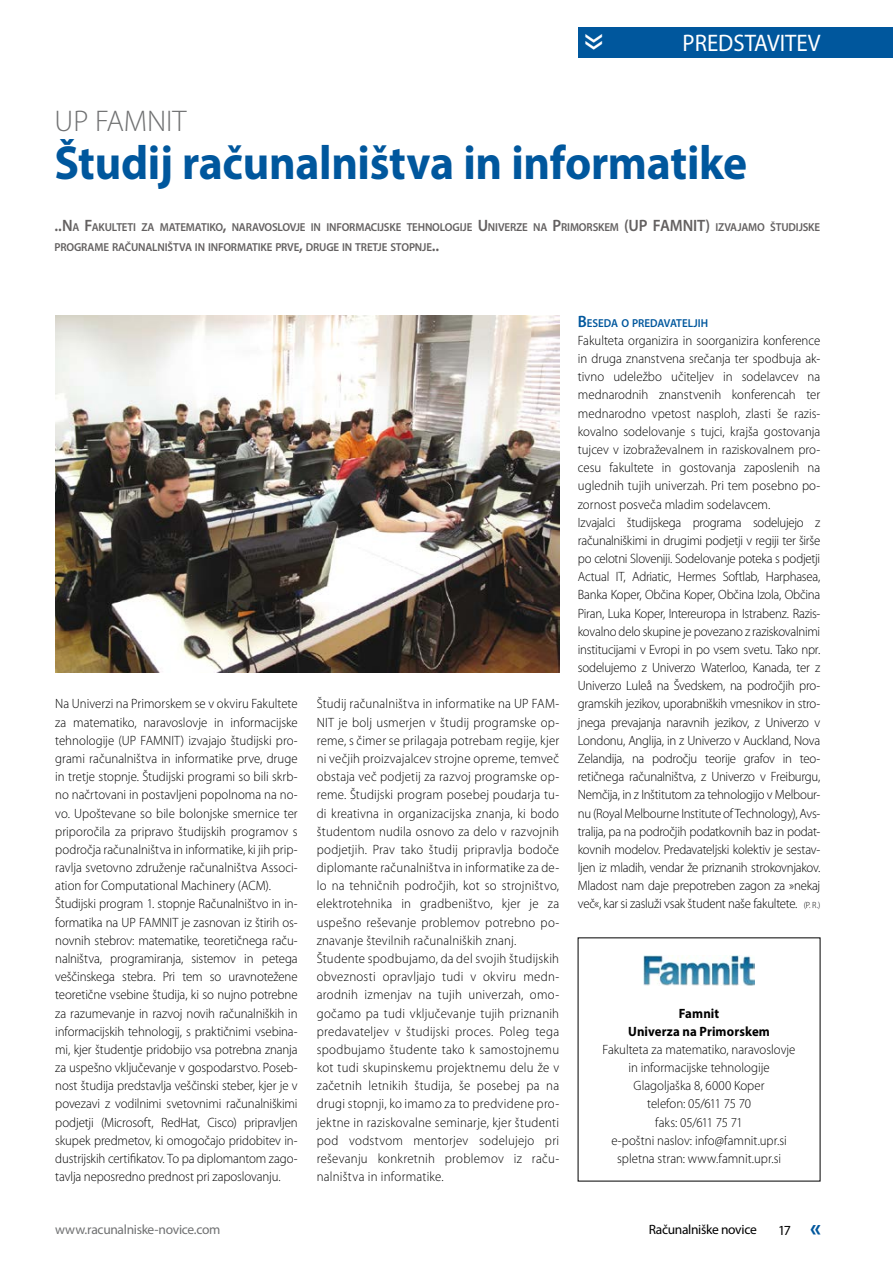
<style>
.page{position:relative;width:893px;height:1263px;background:#fff}
.page>*{position:absolute;margin:0;border:0;box-sizing:border-box;transform-origin:0 0}
.t1{font:700 48px "Myriad Pro";letter-spacing:-.01em;color:#00579d;scale:.95 1}
.t2{font:45px "Myriad Pro";color:#fff;scale:.95 1}
.t3{font:300 30px "Myriad Pro";color:#707172}
.t4{font:700 24.75px "Myriad Pro";color:#00579d;scale:.95 1}
.t5{font:24px "Myriad Pro";color:#fff;scale:.95 1}
.t6{font:13.95px "Myriad Pro";color:#000}
.t7{font:300 13.5px/18.1px "Myriad Pro";letter-spacing:-.005em;color:#000;scale:.95 1}
.t8{font:300 13.5px/18.1px "Myriad Pro";letter-spacing:.02em;color:#000;scale:.95 1}
.t9{font:13.5px "Myriad Pro";letter-spacing:-.025em;color:#707172}
.t10{font:700 13.5px/18.1px "Myriad Pro";letter-spacing:.01em;color:#000;text-align:center;scale:.95 1}
.t11{font:13.5px "Myriad Pro";letter-spacing:-.025em;color:#000}
.t12{font:600 11.55px/19.8px "Myriad Pro";letter-spacing:-.015em;color:#636060;scale:.95 1}
.t13{font:600 11.55px "Myriad Pro";color:#00579d;scale:.95 1}
.s1{font-size:16.5px}
.s2{font-size:9px}
</style>
<div class="page">
<div style="left:578px;top:27px;width:315px;height:31px;background:#00579d"></div>
<img style="left:643px;top:956px;width:112px;height:30px">
<img style="left:55px;top:316px;width:504px;height:356px">
<h2 class="t2" style="left:625px;top:33px;width:20px;rotate:90deg">»</h2>
<h3 class="t5" style="left:683px;top:29px;width:147px">PREDSTAVITEV</h3>
<h3 class="t3" style="left:55px;top:103px;width:133px">UP FAMNIT</h3>
<h1 class="t1" style="left:55px;top:131px;width:730px">Študij računalništva in informatike</h1>
<p class="t12" style="left:55px;top:217px;width:807px"><span class="s1">..N</span>A <span class="s1">F</span>AKULTETI ZA MATEMATIKO<span class="s1">,</span> NARAVOSLOVJE IN INFORMACIJSKE TEHNOLOGIJE <span class="s1">U</span> NIVERZE NA <span class="s1">P</span>RIMORSKEM <span class="s1">(UP FAM NIT)</span> IZVAJAMO ŠTUDIJSKE<br>PROGRAME RAČUNALNIŠTVA IN INFORMATIKE PRVE<span class="s1">,</span> DRUGE IN TRETJE STOPNJE<span class="s1">..</span></p>
<p class="t7" style="left:55px;top:695px;width:257px">Na Univerzi na Primorskem se v okviru Fakultete za matematiko, naravoslovje in informacijske tehnologije (UP FAMNIT) izvajajo študijski pro&shy;grami računalništva in informatike prve, druge in tretje stopnje. Študijski programi so bili skrb&shy;no načrtovani in postavljeni popolnoma na no&shy;vo. Upoštevane so bile bolonjske smernice ter priporočila za pripravo študijskih programov s področja računalništva in informatike, ki jih prip&shy;ravlja svetovno združenje računalništva Associ&shy;ation for Computational Machinery (ACM).<br>Študijski program 1. stopnje Računalništvo in in&shy;formatika na UP FAMNIT je zasnovan iz štirih os&shy;novnih stebrov: matematike, teoretičnega raču&shy;nalništva, programiranja, sistemov in petega veščinskega stebra. Pri tem so uravnotežene teoretične vsebine študija, ki so nujno potrebne za razumevanje in razvoj novih računalniških in informacijskih tehnologij, s praktičnimi vsebina&shy;mi, kjer študentje pridobijo vsa potrebna znanja za uspešno vključevanje v gospodarstvo. Poseb&shy;nost študija predstavlja veščinski steber, kjer je v povezavi z vodilnimi svetovnimi računalniškimi podjetji (Microsoft, RedHat, Cisco) pripravljen skupek predmetov, ki omogočajo pridobitev in&shy;dustrijskih certifikatov. To pa diplomantom zago&shy;tavlja neposredno prednost pri zaposlovanju.</p>
<p class="t8" style="left:317px;top:695px;width:257px">Študij računalništva in informatike na UP FAM-NIT je bolj usmerjen v študij programske op&shy;reme, s čimer se prilagaja potrebam regije, kjer ni večjih proizvajalcev strojne opreme, temveč obstaja več podjetij za razvoj programske op&shy;reme. Študijski program posebej poudarja tu&shy;di kreativna in organizacijska znanja, ki bodo študentom nudila osnovo za delo v razvojnih podjetjih. Prav tako študij pripravlja bodoče diplomante računalništva in informatike za de&shy;lo na tehničnih področjih, kot so strojništvo, elektrotehnika in gradbeništvo, kjer je za uspešno reševanje problemov potrebno po&shy;znavanje številnih računalniških znanj.<br>Študente spodbujamo, da del svojih študijskih obveznosti opravljajo tudi v okviru medn&shy;arodnih izmenjav na tujih univerzah, omo&shy;gočamo pa tudi vključevanje tujih priznanih predavateljev v študijski proces. Poleg tega spodbujamo študente tako k samostojnemu kot tudi skupinskemu projektnemu delu že v začetnih letnikih študija, še posebej pa na drugi stopnji, ko imamo za to predvidene pro&shy;jektne in raziskovalne seminarje, kjer študenti pod vodstvom mentorjev sodelujejo pri reševanju konkretnih problemov iz raču&shy;nalništva in informatike.</p>
<p class="t13" style="left:578px;top:315px;width:139px"><span class="s1">B</span>ESEDA O PREDAVATELJIH</p>
<p class="t7" style="left:578px;top:331px;width:257px">Fakulteta organizira in soorganizira konference in druga znanstvena srečanja ter spodbuja ak&shy;tivno udeležbo učiteljev in sodelavcev na mednarodnih znanstvenih konferencah ter mednarodno vpetost nasploh, zlasti še razis&shy;kovalno sodelovanje s tujci, krajša gostovanja tujcev v izobraževalnem in raziskovalnem pro&shy;cesu fakultete in gostovanja zaposlenih na uglednih tujih univerzah. Pri tem posebno po&shy;zornost posveča mladim sodelavcem.<br>Izvajalci študijskega programa sodelujejo z računalniškimi in drugimi podjetji v regiji ter širše po celotni Sloveniji. Sodelovanje poteka s podjetji Actual IT, Adriatic, Hermes Softlab, Harphasea, Banka Koper, Občina Koper, Občina Izola, Občina Piran, Luka Koper, Intereuropa in Istrabenz. Razis&shy;kovalno delo skupine je povezano z raziskovalnimi institucijami v Evropi in po vsem svetu. Tako npr. sodelujemo z Univerzo Waterloo, Kanada, ter z Univerzo Luleå na Švedskem, na področjih pro&shy;gramskih jezikov, uporabniških vmesnikov in stro&shy;jnega prevajanja naravnih jezikov, z Univerzo v Londonu, Anglija, in z Univerzo v Auckland, Nova Zelandija, na področju teorije grafov in teo&shy;retičnega računalništva, z Univerzo v Freiburgu, Nemčija, in z Inštitutom za tehnologijo v Melbour&shy;nu (Royal Melbourne Institute of Technology), Avs&shy;tralija, pa na področjih podatkovnih baz in podat&shy;kovnih modelov. Predavateljski kolektiv je sestav&shy;ljen iz mladih, vendar že priznanih strokovnjakov.<br>Mladost nam daje prepotreben zagon za »nekaj več«, kar si zasluži vsak študent naše fakultete. <span class="s2">(P. R.)</span></p>
<p class="t10" style="left:628px;top:1003px;width:151px">Famnit<br>Univerza na Primorskem</p>
<p class="t7" style="left:603px;top:1040px;width:204px;text-align:center">Fakulteta za matematiko, naravoslovje in informacijske tehnologije<br>Glagoljaška 8, 6000 Koper<br>telefon: 05/611 75 70<br>faks: 05/611 75 71<br>e-poštni naslov: info@famnit.upr.si spletna stran: www.famnit.upr.si</p>
<p class="t9" style="left:55px;top:1221px;width:167px">www.racunalniske-novice.com</p>
<p class="t11" style="left:649px;top:1221px;width:109px">Računalniške novice</p>
<p class="t6" style="left:778px;top:1221px;width:14px">17</p>
<h3 class="t4" style="left:810px;top:1211px;width:13px">«</h3>
</div>
